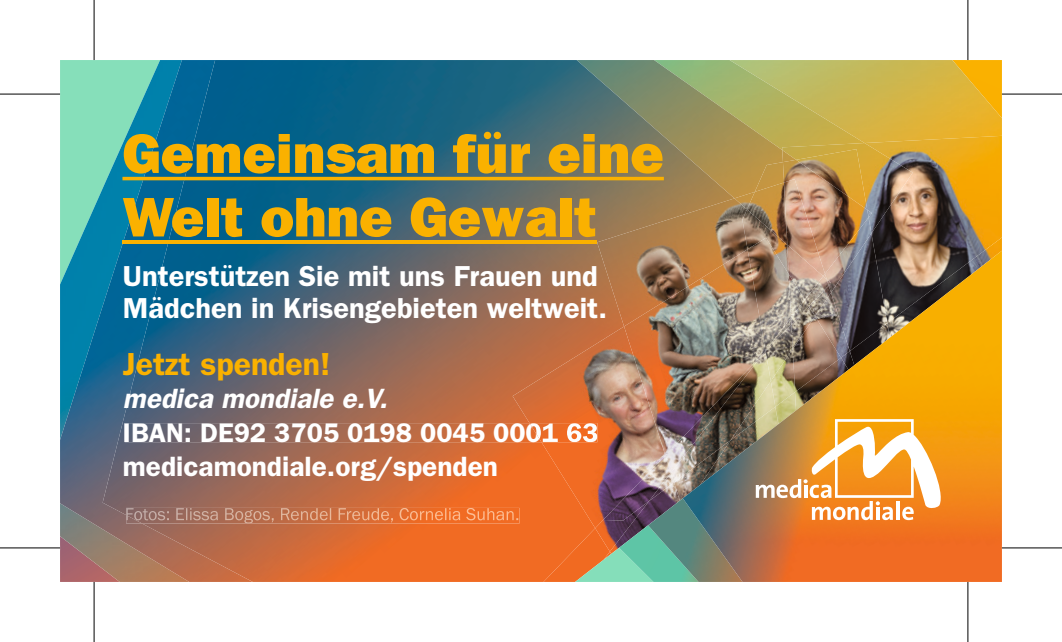
<style>
.page{position:relative;width:1062px;height:642px;background:#fff}
.page>*{position:absolute;margin:0;border:0;box-sizing:border-box;transform-origin:0 0}
.t1{font:800 56px/63.6px "Franklin Gothic";color:#fab100}
.t2{font:600 32px "Franklin Gothic";color:#fab100}
.t3{font:600 28.8px/32px "Franklin Gothic";color:#fff}
.t4{font:600 28px "Franklin Gothic";color:#fff}
.t5{font:italic 600 28px "Franklin Gothic";color:#fff}
.t6{font:600 27.2px "Franklin Gothic";color:#fff}
</style>
<div class="page">
<img style="left:864px;top:60px;width:137px;height:76px">
<img style="left:60px;top:60px;width:43px;height:522px">
<img style="left:782px;top:60px;width:82px;height:83px">
<img style="left:734px;top:60px;width:48px;height:132px">
<img style="left:103px;top:60px;width:631px;height:522px">
<img style="left:125px;top:423px;width:387px;height:19px">
<hr style="left:122px;top:177px;width:541px;height:3px;background:#fab100">
<hr style="left:122px;top:240px;width:474px;height:4px;background:#fab100">
<img style="left:126px;top:508px;width:386px;height:15px">
<img style="left:754px;top:162px;width:28px;height:20px">
<img style="left:670px;top:482px;width:3px;height:16px">
<img style="left:595px;top:528px;width:24px;height:19px">
<img style="left:665px;top:472px;width:5px;height:26px">
<img style="left:512px;top:326px;width:153px;height:202px">
<img style="left:529px;top:423px;width:68px;height:19px">
<img style="left:864px;top:136px;width:137px;height:115px">
<img style="left:782px;top:143px;width:130px;height:90px">
<img style="left:782px;top:150px;width:13px;height:10px">
<img style="left:871px;top:233px;width:16px;height:18px">
<img style="left:795px;top:149px;width:76px;height:102px">
<img style="left:782px;top:160px;width:86px;height:91px">
<img style="left:734px;top:192px;width:12px;height:6px">
<img style="left:597px;top:198px;width:149px;height:128px">
<img style="left:746px;top:182px;width:37px;height:27px">
<img style="left:742px;top:209px;width:41px;height:40px">
<img style="left:673px;top:482px;width:9px;height:16px">
<img style="left:665px;top:455px;width:17px;height:17px">
<img style="left:624px;top:249px;width:123px;height:206px">
<img style="left:747px;top:238px;width:36px;height:13px">
<img style="left:783px;top:179px;width:41px;height:72px">
<img style="left:787px;top:245px;width:35px;height:6px">
<img style="left:575px;top:547px;width:44px;height:35px">
<img style="left:619px;top:525px;width:29px;height:57px">
<img style="left:648px;top:498px;width:34px;height:84px">
<img style="left:682px;top:251px;width:319px;height:331px">
<svg style="left:755px;top:419px;width:190px;height:101px"></svg>
<svg style="left:0;top:548px;width:60px;height:1px"></svg>
<svg style="left:1001px;top:545px;width:60px;height:5px"></svg>
<div style="left:965px;top:0;width:5px;height:60px;background:#989898"></div>
<div style="left:965px;top:582px;width:5px;height:60px;background:#989898"></div>
<hr style="left:0;top:93px;width:60px;height:2px;background:#000">
<hr style="left:1001px;top:93px;width:60px;height:2px;background:#000">
<hr style="left:0;top:547px;width:60px;height:1px;background:#000">
<hr style="left:1001px;top:547px;width:60px;height:1px;background:#000">
<hr style="left:93px;top:0;width:2px;height:60px;background:#000">
<hr style="left:93px;top:582px;width:2px;height:60px;background:#000">
<hr style="left:966px;top:0;width:2px;height:60px;background:#000">
<hr style="left:966px;top:582px;width:2px;height:60px;background:#000">
<h1 class="t1" style="left:122px;top:122px;width:542px">Gemeinsam für eine<br>Welt ohne Gewalt</h1>
<p class="t3" style="left:123px;top:260px;width:485px">Unterstützen Sie mit uns Frauen und<br>Mädchen in Krisengebieten weltweit.</p>
<p class="t2" style="left:123px;top:345px;width:209px">Jetzt spenden!</p>
<p class="t5" style="left:123px;top:382px;width:266px">medica mondiale e.V.</p>
<p class="t6" style="left:123px;top:416px;width:477px">IBAN: DE92 3705 0198 0045 0001 63</p>
<p class="t4" style="left:123px;top:449px;width:376px">medicamondiale.org/spenden</p>
</div>
